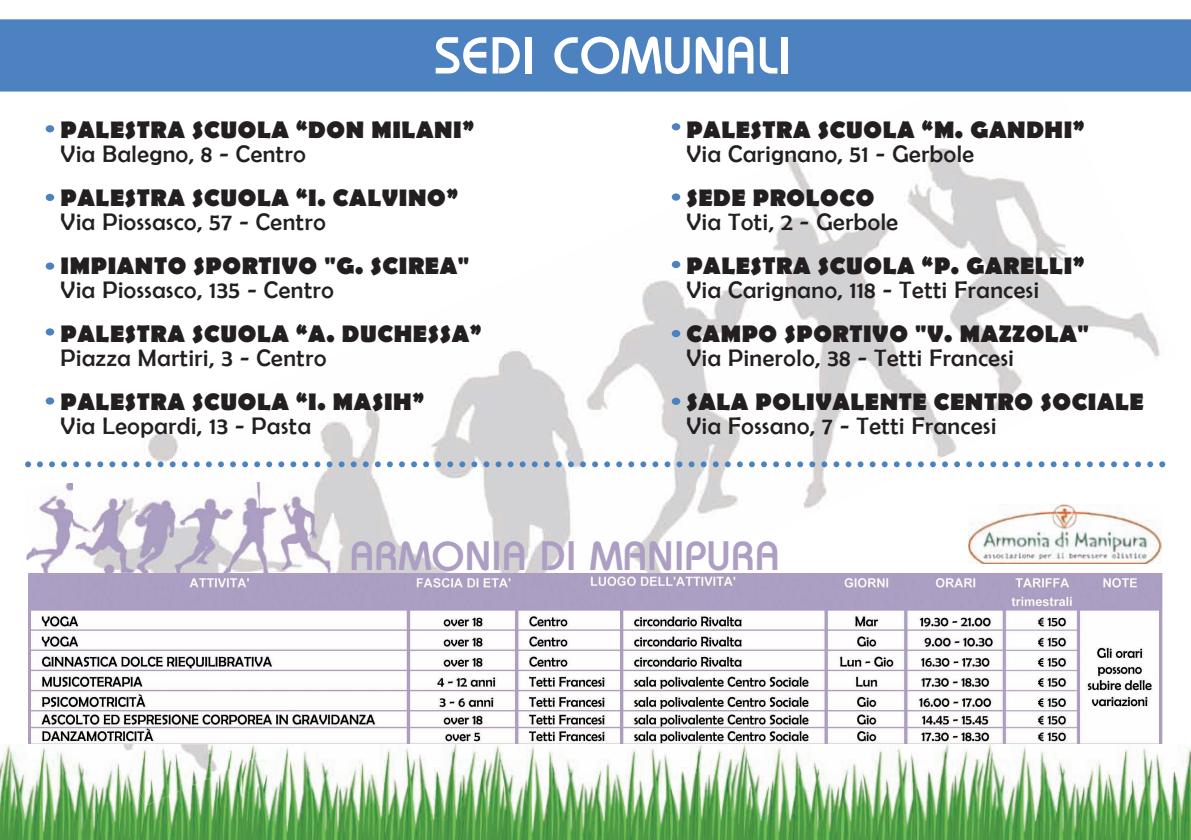
<style>
.page{position:relative;width:1191px;height:840px;background:#fff}
.page>*{position:absolute;margin:0;border:0;box-sizing:border-box;transform-origin:0 0}
.t1{font:700 50px "Bimini";letter-spacing:.05em;color:#fff}
.t2{font:700 40px "Bimini";letter-spacing:.05em;color:#ad9ec3}
.t3{font:700 24px "Berlin Sans FB";letter-spacing:.025em;color:#231f20}
.t4{font:24px "Berlin Sans FB";letter-spacing:.025em;color:#231f20}
</style>
<div class="page">
<img style="left:74px;top:123px;width:1092px;height:621px">
<img style="left:28px;top:573px;width:1134px;height:170px">
<img style="left:26px;top:483px;width:307px;height:90px">
<img style="left:28px;top:573px;width:305px;height:2px">
<img style="left:968px;top:505px;width:193px;height:59px">
<div style="left:46px;top:125px;width:8px;height:7px;background:#4c82c0;border-radius:50%"></div>
<div style="left:672px;top:123px;width:8px;height:7px;background:#4c82c0;border-radius:50%"></div>
<div style="left:672px;top:193px;width:8px;height:8px;background:#4c82c0;border-radius:50%"></div>
<div style="left:672px;top:261px;width:8px;height:7px;background:#4c82c0;border-radius:50%"></div>
<div style="left:672px;top:330px;width:8px;height:7px;background:#4c82c0;border-radius:50%"></div>
<div style="left:672px;top:398px;width:8px;height:7px;background:#4c82c0;border-radius:50%"></div>
<div style="left:46px;top:194px;width:8px;height:7px;background:#4c82c0;border-radius:50%"></div>
<div style="left:46px;top:262px;width:8px;height:8px;background:#4c82c0;border-radius:50%"></div>
<div style="left:46px;top:328px;width:8px;height:7px;background:#4c82c0;border-radius:50%"></div>
<div style="left:46px;top:397px;width:8px;height:7px;background:#4c82c0;border-radius:50%"></div>
<svg style="left:25px;top:461px;width:1140px;height:6px"></svg>
<div style="left:0;top:19px;width:1191px;height:73px;background:#4c82c0"></div>
<img style="left:0;top:744px;width:1191px;height:96px">
<img style="left:74px;top:744px;width:1103px;height:96px">
<img style="left:119px;top:744px;width:167px;height:61px">
<h1 class="t1" style="left:435px;top:25px;width:357px">SEDI COMUNALI</h1>
<p class="t3" style="left:61px;top:116px;width:415px">PALESTRA SCUOLA “DON MILANI”</p>
<p class="t4" style="left:61px;top:140px;width:246px">Via Balegno, 8 - Centro</p>
<p class="t3" style="left:61px;top:184px;width:399px">PALESTRA SCUOLA “I. CALVINO”</p>
<p class="t4" style="left:61px;top:208px;width:266px">Via Piossasco, 57 - Centro</p>
<p class="t3" style="left:61px;top:252px;width:410px">IMPIANTO SPORTIVO "G. SCIREA"</p>
<p class="t4" style="left:61px;top:276px;width:274px">Via Piossasco, 135 - Centro</p>
<p class="t3" style="left:61px;top:320px;width:422px">PALESTRA SCUOLA “A. DUCHESSA”</p>
<p class="t4" style="left:61px;top:344px;width:267px">Piazza Martiri, 3 - Centro</p>
<p class="t3" style="left:61px;top:388px;width:365px">PALESTRA SCUOLA “I. MASIH”</p>
<p class="t4" style="left:61px;top:412px;width:252px">Via Leopardi, 13 - Pasta</p>
<p class="t3" style="left:686px;top:116px;width:400px">PALESTRA SCUOLA “M. GANDHI”</p>
<p class="t4" style="left:686px;top:140px;width:289px">Via Carignano, 51 - Gerbole</p>
<p class="t3" style="left:686px;top:184px;width:190px">SEDE PROLOCO</p>
<p class="t4" style="left:686px;top:208px;width:213px">Via Toti, 2 - Gerbole</p>
<p class="t3" style="left:686px;top:252px;width:399px">PALESTRA SCUOLA “P. GARELLI”</p>
<p class="t4" style="left:686px;top:276px;width:354px">Via Carignano, 118 - Tetti Francesi</p>
<p class="t3" style="left:686px;top:320px;width:404px">CAMPO SPORTIVO "V. MAZZOLA"</p>
<p class="t4" style="left:686px;top:344px;width:329px">Via Pinerolo, 38 - Tetti Francesi</p>
<p class="t3" style="left:686px;top:388px;width:459px">SALA POLIVALENTE CENTRO SOCIALE</p>
<p class="t4" style="left:686px;top:412px;width:311px">Via Fossano, 7 - Tetti Francesi</p>
<h2 class="t2" style="left:351px;top:532px;width:429px">ARMONIA DI MANIPURA</h2>
</div>
